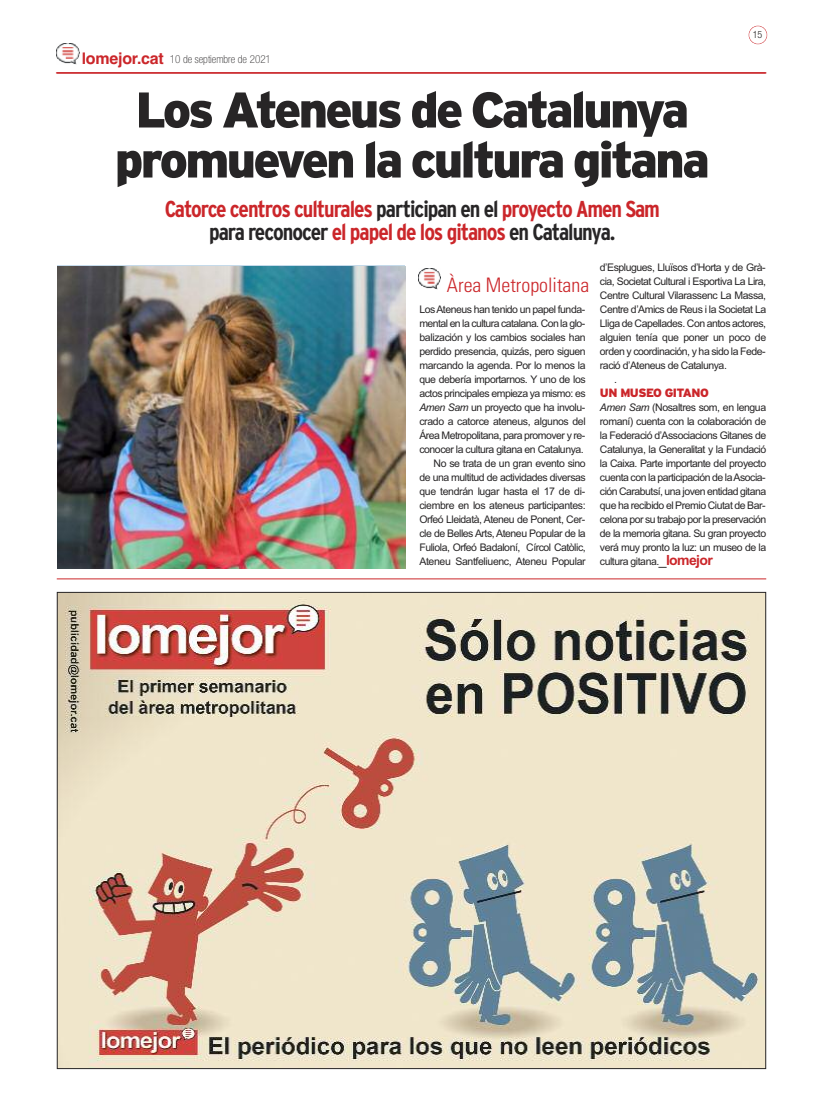
<style>
.page{position:relative;width:823px;height:1106px;background:#fff}
.page>*{position:absolute;margin:0;border:0;box-sizing:border-box;transform-origin:0 0}
.t1{font:900 50px/50px "Interstate";letter-spacing:-.055em;color:#272526;text-align:center}
.t2{font:700 condensed 23px/23px "Interstate";letter-spacing:-.045em;color:#cb262a;text-align:center}
.t3{font:300 condensed 20px "Univers LT Std";color:#cb262a}
.t4{font:900 12px "Interstate";letter-spacing:-.045em;color:#cb262a}
.t5{font:100 condensed 11px "Helvetica Neue LT Std";color:#272526}
.t6{font:10.5px/14px "Arial";letter-spacing:-.045em;color:#272526;text-align:right}
.t7{font:300 condensed 10px "Helvetica Neue LT Std";color:#272526}
.s1{font-family:"Helvetica";font-weight:700;font-stretch:normal;font-size:16px;color:#cb262a}
.s2{color:#272526}
.s3{font-style:italic}
.s4{font-size:14px}
.s5{font-weight:700;font-size:14px;color:#cb262a}
</style>
<div class="page">
<img style="left:57px;top:44px;width:22px;height:21px">
<div style="left:748px;top:26px;width:18px;height:18px;border:1px solid #cb262a;border-radius:50%"></div>
<hr style="left:56px;top:72px;width:709px;height:1px;background:#cb262a">
<hr style="left:57px;top:578px;width:708px;height:1px;background:#cb262a">
<img style="left:59px;top:594px;width:704px;height:473px">
<img style="left:58px;top:266px;width:347px;height:303px">
<img style="left:418px;top:268px;width:22px;height:21px">
<p class="t5" style="left:82px;top:56px;width:190px"><span class="s1">lomejor.cat</span> 10 de septiembre de 2021</p>
<h1 class="t1" style="left:115px;top:85px;width:596px">Los Ateneus de Catalunya promueven la cultura gitana</h1>
<h2 class="t2" style="left:165px;top:198px;width:496px">Catorce centros culturales <span class="s2">participan en el</span> proyecto Amen Sam <span class="s2">para reconocer</span> el papel de los gitanos <span class="s2">en Catalunya.</span></h2>
<p class="t7" style="left:752px;top:31px;width:11px">15</p>
<h3 class="t3" style="left:446px;top:277px;width:144px">Àrea Metropolitana</h3>
<p class="t6" style="left:419px;top:302px;width:168px">LosAteneus han tenido un papel funda&shy;mental en la cultura catalana. Con la glo&shy;balización y los cambios sociales han perdido presencia, quizás, pero siguen marcando la agenda. Por lo menos la que debería importarnos. Y uno de los actos principales empieza ya mismo: es <span class="s3">Amen Sam</span> un proyecto que ha involu&shy;crado a catorce ateneus, algunos del Área Metropolitana, para promover y re&shy;conocer la cultura gitana en Catalunya.<br>No se trata de un gran evento sino<br>de una multitud de actividades diversas que tendrán lugar hasta el 17 de di&shy;ciembre en los ateneus participantes:<br>Orfeó Lleidatà, Ateneu de Ponent, Cer&shy;cle de Belles Arts, Ateneu Popular de la Fuliola, Orfeó Badaloní, Círcol Catòlic, Ateneu Santfeliuenc, Ateneu Popular</p>
<p class="t6" style="left:599px;top:260px;width:167px">d’Esplugues, Lluïsos d’Horta y de Grà-</p>
<p class="t6" style="left:599px;top:274px;width:168px">cia, Societat Cultural i Esportiva La Lira,</p>
<p class="t6" style="left:599px;top:288px;width:168px">Centre Cultural Vilarassenc La Massa,</p>
<p class="t6" style="left:599px;top:302px;width:168px">Centre d’Amics de Reus i la Societat La</p>
<p class="t6" style="left:599px;top:316px;width:168px">Lliga de Capellades. Con antos actores,</p>
<p class="t6" style="left:599px;top:330px;width:168px">alguien tenía que poner un poco de</p>
<p class="t6" style="left:599px;top:344px;width:167px">orden y coordinación, y ha sido la Fede-</p>
<p class="t6" style="left:599px;top:358px;width:128px">ració d’Ateneus de Catalunya.</p>
<p class="t6" style="left:613px;top:372px;width:4px">.</p>
<p class="t4" style="left:599px;top:386px;width:110px">UN MUSEO GITANO</p>
<p class="t6" style="left:599px;top:400px;width:168px;text-align:justify"><span class="s3">Amen Sam</span> (Nosaltres som, en lengua romaní) cuenta con la colaboración de la Federació d’Associacions Gitanes de Catalunya, la Generalitat y la Fundació la Caixa. Parte importante del proyecto cuenta con la participación de laAsocia&shy;ción Carabutsí, una joven entidad gitana que ha recibido el Premio Ciutat de Bar&shy;celona por su trabajo por la preservación de la memoria gitana. Su gran proyecto verá muy pronto la luz: un museo de la cultura gitana.<span class="s4">_</span><span class="s5">lomejor</span></p>
</div>
